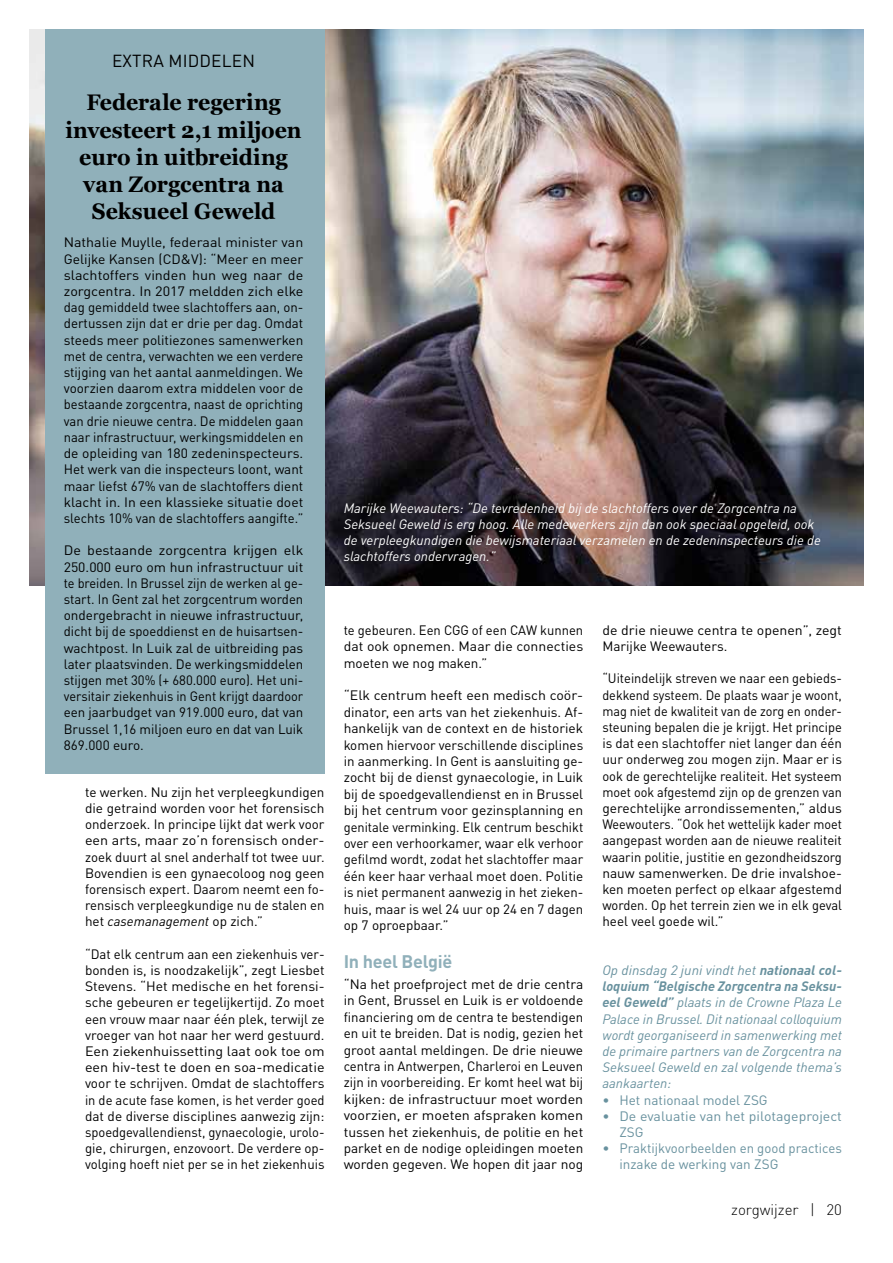
<style>
.page{position:relative;width:893px;height:1263px;background:#fff}
.page>*{position:absolute;margin:0;border:0;box-sizing:border-box;transform-origin:0 0}
.t1{font:700 22.5px/27px "Georgia";color:#000;text-align:center;scale:.95 1}
.t2{font:700 18px "DIN Pro";letter-spacing:-.015em;color:#90b0ba}
.t3{font:17.25px "DIN Pro";letter-spacing:.01em;color:#000}
.t4{font:300 15px "DIN Pro";color:#000}
.t5{font:13.5px/16.2px "DIN Pro";color:#000;text-align:justify}
.t6{font:13.5px/16.2px "DIN Pro";color:#000;text-align:justify;scale:1.05 1}
.t7{font:13.5px/16.2px "DIN Pro";color:#000;text-align:justify;scale:.95 1}
.t8{font:13.5px/16.2px "DIN Pro";color:#000;text-align:justify;scale:1.06 1}
.t9{font:italic 13.5px/16.2px "DIN Pro";color:#68919e;text-align:justify}
.t10{font:italic 13.5px/16.2px "DIN Pro";color:#fff}
.t11{font:13.5px/16.2px "DIN Pro";color:#68919e}
.t12{font:13.5px/16.4px "DIN Pro";color:#000;text-align:justify;scale:.96 1}
.t13{font:13.5px/16.2px "DIN Pro";color:#000;scale:1.04 1}
.s1{font-style:italic}
.s2{font-weight:700}
</style>
<div class="page">
<img style="left:30px;top:30px;width:833px;height:555px">
<div style="left:45px;top:30px;width:280px;height:744px;background:#90b0ba"></div>
<p class="t3" style="left:112px;top:47px;width:144px">EXTRA MIDDELEN</p>
<h1 class="t1" style="left:65px;top:88px;width:250px">Federale regering investeert 2,1 miljoen euro in uitbreiding van Zorgcentra na<br>Seksueel Geweld</h1>
<p class="t6" style="left:64px;top:233px;width:230px">Nathalie Muylle, federaal minister van Gelijke Kansen (CD&amp;V): “Meer en meer slachtoffers vinden hun weg naar de zorgcentra. In 2017 meldden zich elke dag gemiddeld twee slachtoffers aan, on&shy;dertussen zijn dat er drie per dag. Omdat steeds meer politiezones samenwerken met de centra, verwachten we een verdere stijging van het aantal aanmeldingen. We voorzien daarom extra middelen voor de bestaande zorgcentra, naast de oprichting van drie nieuwe centra. De middelen gaan naar infrastructuur, werkingsmiddelen en de opleiding van 180 zedeninspecteurs.<br>Het werk van die inspecteurs loont, want maar liefst 67% van de slachtoffers dient klacht in. In een klassieke situatie doet slechts 10% van de slachtoffers aangifte.”</p>
<p class="t8" style="left:64px;top:541px;width:227px">De bestaande zorgcentra krijgen elk 250.000 euro om hun infrastructuur uit te breiden. In Brussel zijn de werken al ge&shy;start. In Gent zal het zorgcentrum worden ondergebracht in nieuwe infrastructuur, dicht bij de spoeddienst en de huisartsen&shy;wachtpost. In Luik zal de uitbreiding pas later plaatsvinden. De werkingsmiddelen stijgen met 30% (+ 680.000 euro). Het uni&shy;versitair ziekenhuis in Gent krijgt daardoor een jaarbudget van 919.000 euro, dat van Brussel 1,16 miljoen euro en dat van Luik 869.000 euro.</p>
<p class="t5" style="left:85px;top:782px;width:241px">te werken. Nu zijn het verpleegkundigen die getraind worden voor het forensisch onderzoek. In principe lijkt dat werk voor een arts, maar zo’n forensisch onder&shy;zoek duurt al snel anderhalf tot twee uur.<br>Bovendien is een gynaecoloog nog geen forensisch expert. Daarom neemt een fo&shy;rensisch verpleegkundige nu de stalen en het <span class="s1">casemanagement</span> op zich.”</p>
<p class="t5" style="left:85px;top:944px;width:241px">“Dat elk centrum aan een ziekenhuis ver&shy;bonden is, is noodzakelijk”, zegt Liesbet Stevens. “Het medische en het forensi&shy;sche gebeuren er tegelijkertijd. Zo moet een vrouw maar naar één plek, terwijl ze vroeger van hot naar her werd gestuurd.<br>Een ziekenhuissetting laat ook toe om een hiv-test te doen en soa-medicatie voor te schrijven. Omdat de slachtoffers in de acute fase komen, is het verder goed dat de diverse disciplines aanwezig zijn: spoedgevallendienst, gynaecologie, urolo&shy;gie, chirurgen, enzovoort. De verdere op&shy;volging hoeft niet per se in het ziekenhuis</p>
<p class="t10" style="left:344px;top:498px;width:479px">Marijke Weewauters: “De tevredenheid bij de slachtoffers over de Zorgcentra na Seksueel Geweld is erg hoog. Alle medewerkers zijn dan ook speciaal opgeleid, ook de verpleegkundigen die bewijsmateriaal verzamelen en de zedeninspecteurs die de slachtoffers ondervragen.”</p>
<p class="t12" style="left:344px;top:620px;width:251px">te gebeuren. Een CGG of een CAW kunnen dat ook opnemen. Maar die connecties moeten we nog maken.”</p>
<p class="t6" style="left:344px;top:686px;width:230px">“Elk centrum heeft een medisch coör&shy;dinator, een arts van het ziekenhuis. Af&shy;hankelijk van de context en de historiek komen hiervoor verschillende disciplines in aanmerking. In Gent is aansluiting ge&shy;zocht bij de dienst gynaecologie, in Luik bij de spoedgevallendienst en in Brussel bij het centrum voor gezinsplanning en genitale verminking. Elk centrum beschikt over een verhoorkamer, waar elk verhoor gefilmd wordt, zodat het slachtoffer maar één keer haar verhaal moet doen. Politie is niet permanent aanwezig in het zieken&shy;huis, maar is wel 24 uur op 24 en 7 dagen op 7 oproepbaar.”</p>
<h2 class="t2" style="left:344px;top:947px;width:110px">In heel België</h2>
<p class="t5" style="left:344px;top:974px;width:241px">“Na het proefproject met de drie centra in Gent, Brussel en Luik is er voldoende financiering om de centra te bestendigen en uit te breiden. Dat is nodig, gezien het groot aantal meldingen. De drie nieuwe centra in Antwerpen, Charleroi en Leuven zijn in voorbereiding. Er komt heel wat bij kijken: de infrastructuur moet worden voorzien, er moeten afspraken komen tussen het ziekenhuis, de politie en het parket en de nodige opleidingen moeten worden gegeven. We hopen dit jaar nog</p>
<p class="t13" style="left:602px;top:620px;width:232px">de drie nieuwe centra te openen”, zegt<br>Marijke Weewauters.</p>
<p class="t7" style="left:602px;top:669px;width:254px">“Uiteindelijk streven we naar een gebieds&shy;dekkend systeem. De plaats waar je woont, mag niet de kwaliteit van de zorg en onder&shy;steuning bepalen die je krijgt. Het principe is dat een slachtoffer niet langer dan één uur onderweg zou mogen zijn. Maar er is ook de gerechtelijke realiteit. Het systeem moet ook afgestemd zijn op de grenzen van gerechtelijke arrondissementen,” aldus Weewouters. “Ook het wettelijk kader moet aangepast worden aan de nieuwe realiteit waarin politie, justitie en gezondheidszorg nauw samenwerken. De drie invalshoe&shy;ken moeten perfect op elkaar afgestemd worden. Op het terrein zien we in elk geval heel veel goede wil.”</p>
<p class="t9" style="left:602px;top:961px;width:241px">Op dinsdag 2 juni vindt het <span class="s2">nationaal col&shy;loquium “Belgische Zorgcentra na Seksu&shy;eel Geweld”</span> plaats in de Crowne Plaza Le Palace in Brussel. Dit nationaal colloquium wordt georganiseerd in samenwerking met de primaire partners van de Zorgcentra na Seksueel Geweld en zal volgende thema’s aankaarten:</p>
<p class="t11" style="left:602px;top:1090px;width:167px">• Het nationaal model ZSG</p>
<p class="t11" style="left:619px;top:1106px;width:224px;text-indent:-17px">• De evaluatie van het pilotageproject<br>ZSG</p>
<p class="t11" style="left:619px;top:1139px;width:224px;text-indent:-17px">• Praktijkvoorbeelden en good practices inzake de werking van ZSG</p>
<p class="t4" style="left:731px;top:1198px;width:112px">zorgwijzer | 20</p>
</div>
